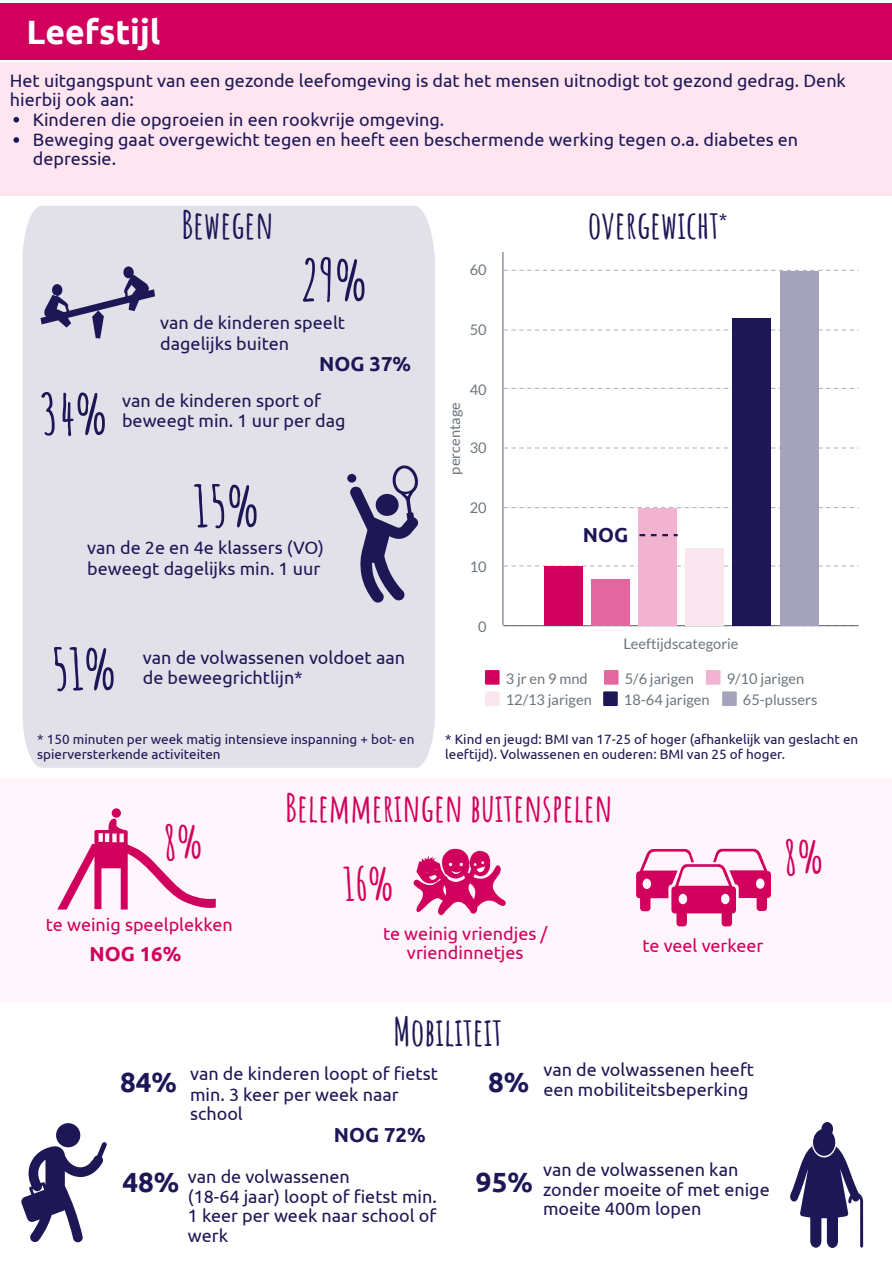
<style>
.page{position:relative;width:892px;height:1272px;background:#fff}
.page>*{position:absolute;margin:0;border:0;box-sizing:border-box;transform-origin:0 0}
.t1{font:700 56.2px "Amatic SC";color:#1d1756}
.t2{font:700 44.95px "Amatic SC";color:#d1005d}
.t3{font:700 38.2px "Amatic SC";color:#1d1756}
.t4{font:700 38.2px "Amatic SC";color:#d1005d}
.t5{font:700 33.7px "Ubuntu";color:#fff}
.t6{font:700 27.75px "Ubuntu";color:#1d1756}
.t7{font:700 20.25px "Ubuntu";color:#1d1756}
.t8{font:700 20.25px "Ubuntu";color:#d1005d}
.t9{font:18px/19.6px "Ubuntu";color:#1d1756}
.t10{font:18px/19.1px "Ubuntu";color:#d1005d;text-align:center}
.t11{font:14.6px "Lato";color:#6c757d}
.t12{font:14.6px "Lato";letter-spacing:.095em;color:#6c757d}
.t13{font:13.5px/14.6px "Ubuntu";color:#1d1756}
.s1{font-weight:700;font-size:27.75px}
</style>
<div class="page">
<div style="left:0;top:3px;width:891px;height:57px;background:#d1005d"></div>
<div style="left:0;top:62px;width:891px;height:134px;background:#ffe5f0"></div>
<svg style="left:13px;top:117px;width:6px;height:5px"></svg>
<svg style="left:13px;top:137px;width:6px;height:6px"></svg>
<div style="left:22px;top:206px;width:413px;height:562px;background:#e2e1e9"></div>
<div style="left:0;top:778px;width:891px;height:223px;background:#fff5fa"></div>
<svg style="left:40px;top:266px;width:115px;height:72px;background:#b5b3c7"></svg>
<svg style="left:57px;top:808px;width:159px;height:102px"></svg>
<svg style="left:636px;top:848px;width:135px;height:78px"></svg>
<svg style="left:413px;top:849px;width:93px;height:66px"></svg>
<svg style="left:790px;top:1122px;width:73px;height:125px"></svg>
<svg style="left:503px;top:565px;width:356px;height:1px"></svg>
<svg style="left:503px;top:507px;width:356px;height:1px"></svg>
<svg style="left:503px;top:447px;width:356px;height:1px"></svg>
<svg style="left:503px;top:388px;width:356px;height:1px"></svg>
<svg style="left:503px;top:329px;width:356px;height:1px"></svg>
<svg style="left:503px;top:270px;width:356px;height:1px"></svg>
<hr style="left:503px;top:625px;width:356px;height:1px;background:#6c757d">
<hr style="left:502px;top:252px;width:1px;height:373px;background:#6c757d">
<div style="left:544px;top:566px;width:38px;height:59px;background:#d1005d"></div>
<div style="left:591px;top:579px;width:38px;height:46px;background:#e3669e"></div>
<div style="left:638px;top:508px;width:39px;height:117px;background:#f1b3cf"></div>
<div style="left:686px;top:548px;width:38px;height:77px;background:#fae6ef"></div>
<div style="left:733px;top:318px;width:38px;height:307px;background:#1d1756"></div>
<div style="left:780px;top:271px;width:38px;height:354px;background:#a5a2bb"></div>
<svg style="left:485px;top:670px;width:15px;height:14px"></svg>
<svg style="left:604px;top:670px;width:15px;height:14px"></svg>
<svg style="left:706px;top:670px;width:14px;height:14px"></svg>
<svg style="left:485px;top:691px;width:15px;height:15px"></svg>
<svg style="left:603px;top:691px;width:15px;height:15px"></svg>
<svg style="left:722px;top:691px;width:15px;height:15px"></svg>
<svg style="left:347px;top:464px;width:72px;height:138px;background:#9b98b4"></svg>
<svg style="left:21px;top:1123px;width:86px;height:119px"></svg>
<svg style="left:639px;top:534px;width:39px;height:2px"></svg>
<p class="t5" style="left:26px;top:12px;width:136px">Leefstijl</p>
<p class="t9" style="left:10px;top:70px;width:838px">Het uitgangspunt van een gezonde leefomgeving is dat het mensen uitnodigt tot gezond gedrag. Denk</p>
<p class="t9" style="left:33px;top:89px;width:413px;line-height:20.2px;text-indent:-23px">hierbij ook aan:<br>Kinderen die opgroeien in een rookvrije omgeving.</p>
<p class="t9" style="left:33px;top:130px;width:767px">Beweging gaat overgewicht tegen en heeft een beschermende werking tegen o.a. diabetes en</p>
<p class="t9" style="left:33px;top:149px;width:85px">depressie.</p>
<p class="t3" style="left:181px;top:201px;width:94px">Bewegen</p>
<p class="t3" style="left:588px;top:201px;width:133px">overgewicht</p>
<p class="t9" style="left:719px;top:209px;width:10px">*</p>
<p class="t1" style="left:40px;top:378px;width:70px">34%</p>
<p class="t1" style="left:300px;top:244px;width:69px">29%</p>
<p class="t9" style="left:160px;top:313px;width:186px">van de kinderen speelt</p>
<p class="t9" style="left:160px;top:333px;width:130px">dagelijks buiten</p>
<p class="t9" style="left:122px;top:390px;width:201px">van de kinderen sport of</p>
<p class="t9" style="left:122px;top:411px;width:225px">beweegt min. 1 uur per dag</p>
<p class="t7" style="left:319px;top:352px;width:93px">NOG 37%</p>
<p class="t1" style="left:194px;top:470px;width:68px">15%</p>
<p class="t9" style="left:87px;top:538px;width:238px">van de 2e en 4e klassers (VO)</p>
<p class="t9" style="left:87px;top:558px;width:235px">beweegt dagelijks min. 1 uur</p>
<p class="t1" style="left:51px;top:633px;width:68px">51%</p>
<p class="t9" style="left:143px;top:648px;width:264px;line-height:19.1px">van de volwassenen voldoet aan de beweegrichtlijn*</p>
<p class="t13" style="left:37px;top:732px;width:379px">* 150 minuten per week matig intensieve inspanning + bot- en spierversterkende activiteiten</p>
<p class="t11" style="left:470px;top:261px;width:18px">60</p>
<p class="t11" style="left:470px;top:320px;width:18px">50</p>
<p class="t11" style="left:470px;top:380px;width:18px">40</p>
<p class="t11" style="left:446px;top:474px;width:74px;rotate:-90deg">percentage</p>
<p class="t11" style="left:470px;top:439px;width:18px">30</p>
<p class="t11" style="left:470px;top:498px;width:18px">20</p>
<p class="t11" style="left:470px;top:558px;width:18px">10</p>
<p class="t11" style="left:478px;top:617px;width:10px">0</p>
<p class="t7" style="left:583px;top:523px;width:47px">NOG</p>
<p class="t11" style="left:624px;top:634px;width:117px">Leeftijdscategorie</p>
<p class="t12" style="left:506px;top:669px;width:83px">3jren9mnd</p>
<p class="t11" style="left:625px;top:669px;width:71px">5/6 jarigen</p>
<p class="t11" style="left:727px;top:669px;width:79px">9/10 jarigen</p>
<p class="t11" style="left:506px;top:690px;width:88px">12/13 jarigen</p>
<p class="t11" style="left:624px;top:690px;width:87px">18-64 jarigen</p>
<p class="t11" style="left:743px;top:690px;width:76px">65-plussers</p>
<p class="t13" style="left:445px;top:732px;width:415px">* Kind en jeugd: BMI van 17-25 of hoger (afhankelijk van geslacht en leeftijd). Volwassenen en ouderen: BMI van 25 of hoger.</p>
<p class="t2" style="left:163px;top:813px;width:42px">8%</p>
<p class="t10" style="left:46px;top:914px;width:189px">te weinig speelplekken</p>
<p class="t8" style="left:89px;top:942px;width:93px">NOG 16%</p>
<p class="t4" style="left:285px;top:783px;width:329px">Belemmeringen buitenspelen</p>
<p class="t2" style="left:343px;top:855px;width:52px">16%</p>
<p class="t10" style="left:383px;top:923px;width:166px">te weinig vriendjes / vriendinnetjes</p>
<p class="t2" style="left:784px;top:828px;width:42px">8%</p>
<p class="t10" style="left:642px;top:936px;width:122px">te veel verkeer</p>
<h3 class="t3" style="left:394px;top:1006px;width:110px">Mobiliteit</h3>
<p class="t9" style="left:190px;top:1064px;width:249px;text-indent:-70px"><span class="s1">84%</span> van de kinderen loopt of fietst min. 3 keer per week naar school</p>
<p class="t7" style="left:334px;top:1123px;width:93px">NOG 72%</p>
<p class="t6" style="left:488px;top:1065px;width:43px">8%</p>
<p class="t9" style="left:543px;top:1059px;width:212px">van de volwassenen heeft</p>
<p class="t9" style="left:543px;top:1079px;width:207px">een mobiliteitsbeperking</p>
<p class="t9" style="left:188px;top:1166px;width:250px;line-height:19.9px;text-indent:-65px"><span class="s1">48%</span> van de volwassenen<br>(18-64 jaar) loopt of fietst min.<br>1 keer per week naar school of werk</p>
<p class="t6" style="left:476px;top:1165px;width:58px">95%</p>
<p class="t9" style="left:543px;top:1159px;width:228px">van de volwassenen kan zonder moeite of met enige moeite 400m lopen</p>
</div>
